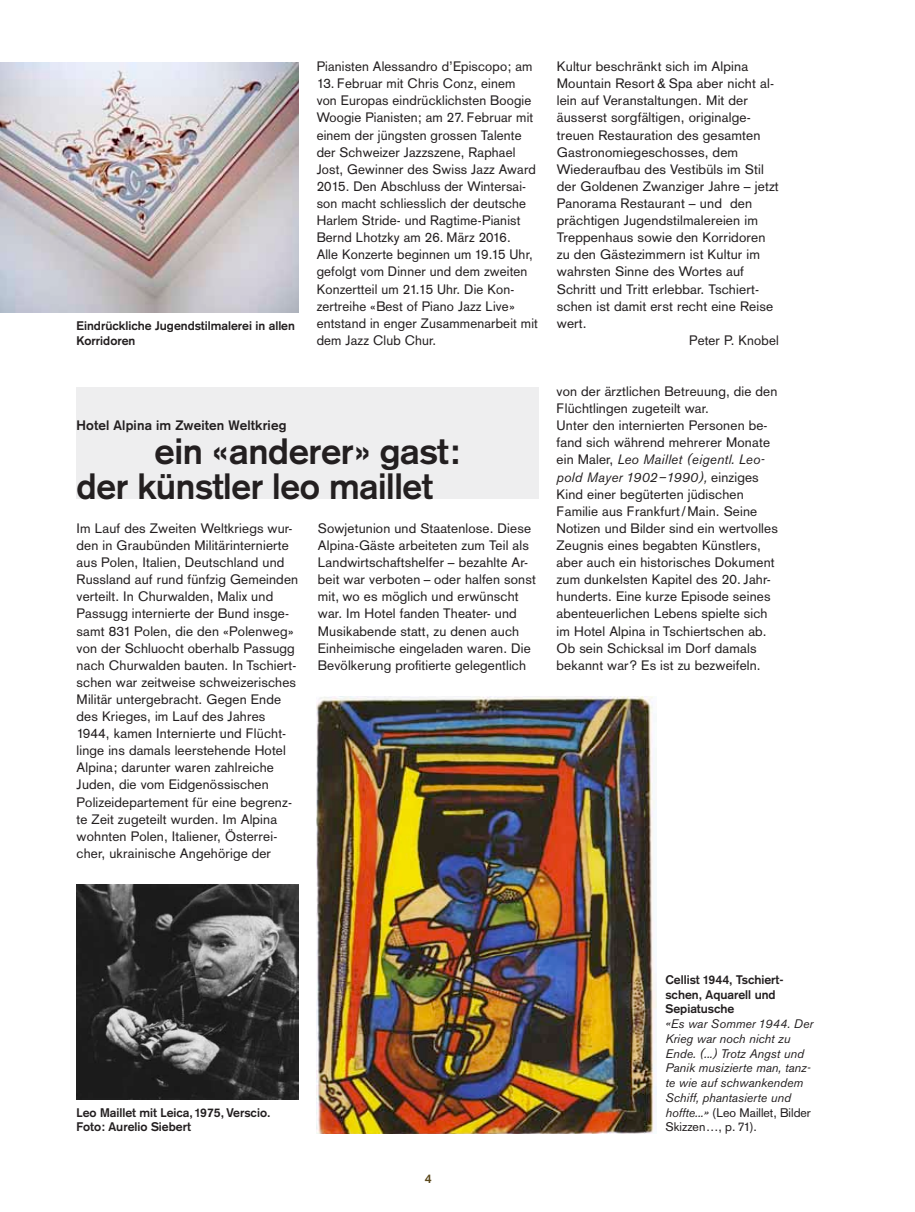
<style>
.page{position:relative;width:915px;height:1212px;background:#fff}
.page>*{position:absolute;margin:0;border:0;box-sizing:border-box;transform-origin:0 0}
.t1{font:700 36px/34.2px "Akzidenz Grotesk";letter-spacing:-.01em;color:#231f20}
.t2{font:13.5px/17.1px "Akzidenz Grotesk";letter-spacing:.01em;color:#231f20}
.t3{font:italic 13.5px/17.1px "Akzidenz Grotesk BE";letter-spacing:.01em;color:#231f20}
.t4{font:700 13.5px "Akzidenz Grotesk";letter-spacing:.01em;color:#231f20}
.t5{font:700 12.3px/14.7px "Akzidenz Grotesk";color:#231f20}
.t6{font:italic 12.3px/14.7px "Akzidenz Grotesk BE";color:#231f20}
.t7{font:12.3px/14.7px "Akzidenz Grotesk";color:#231f20}
.t8{font:700 12.3px "Akzidenz Grotesk";color:#5b481b}
.s1{font-family:"Akzidenz Grotesk";font-style:normal}
.s2{font-family:"Akzidenz Grotesk BE";font-style:italic}
</style>
<div class="page">
<div style="left:77px;top:387px;width:461px;height:112px;background:#eeeeef"></div>
<img style="left:0;top:62px;width:298px;height:250px">
<img style="left:77px;top:884px;width:221px;height:215px">
<img style="left:316px;top:697px;width:340px;height:436px">
<p class="t5" style="left:77px;top:318px;width:220px">Eindrückliche Jugendstilmalerei in allen<br>Korridoren</p>
<p class="t2" style="left:316px;top:58px;width:217px">Pianisten Alessandro d’Episcopo; am</p>
<p class="t2" style="left:316px;top:75px;width:223px">13. Februar mit Chris Conz, einem von Europas eindrücklichsten Boogie Woogie Pianisten; am 27. Februar mit einem der jüngsten grossen Talente der Schweizer Jazzszene, Raphael Jost, Gewinner des Swiss Jazz Award 2015. Den Abschluss der Wintersai&shy;son macht schliesslich der deutsche Harlem Stride- und Ragtime-Pianist Bernd Lhotzky am 26. März 2016.<br>Alle Konzerte beginnen um 19.15 Uhr, gefolgt vom Dinner und dem zweiten Konzertteil um 21.15 Uhr. Die Kon&shy;zertreihe «Best of Piano Jazz Live» entstand in enger Zusammenarbeit mit dem Jazz Club Chur.</p>
<p class="t4" style="left:77px;top:417px;width:211px">Hotel Alpina im Zweiten Weltkrieg</p>
<h1 class="t1" style="left:77px;top:434px;width:385px;text-indent:78px">ein «anderer» gast: der künstler leo maillet</h1>
<p class="t2" style="left:77px;top:520px;width:223px">Im Lauf des Zweiten Weltkriegs wur&shy;den in Graubünden Militärinternierte aus Polen, Italien, Deutschland und Russland auf rund fünfzig Gemeinden verteilt. In Churwalden, Malix und Passugg internierte der Bund insge&shy;samt 831 Polen, die den «Polenweg» von der Schluocht oberhalb Passugg nach Churwalden bauten. In Tschiert&shy;schen war zeitweise schweizerisches Militär untergebracht. Gegen Ende des Krieges, im Lauf des Jahres 1944, kamen Internierte und Flücht&shy;linge ins damals leerstehende Hotel Alpina; darunter waren zahlreiche Juden, die vom Eidgenössischen Polizeidepartement für eine begrenz&shy;te Zeit zugeteilt wurden. Im Alpina wohnten Polen, Italiener, Österrei&shy;cher, ukrainische Angehörige der</p>
<p class="t2" style="left:318px;top:520px;width:219px">Sowjetunion und Staatenlose. Diese Alpina-Gäste arbeiteten zum Teil als Landwirtschaftshelfer – bezahlte Ar&shy;beit war verboten – oder halfen sonst mit, wo es möglich und erwünscht war. Im Hotel fanden Theater- und Musikabende statt, zu denen auch Einheimische eingeladen waren. Die Bevölkerung profitierte gelegentlich</p>
<p class="t2" style="left:556px;top:58px;width:193px">Kultur beschränkt sich im Alpina</p>
<p class="t2" style="left:556px;top:75px;width:219px">Mountain Resort &amp; Spa aber nicht al-</p>
<p class="t2" style="left:556px;top:92px;width:193px">lein auf Veranstaltungen. Mit der</p>
<p class="t2" style="left:556px;top:109px;width:195px">äusserst sorgfältigen, originalge-</p>
<p class="t2" style="left:556px;top:126px;width:205px">treuen Restauration des gesamten</p>
<p class="t2" style="left:556px;top:143px;width:183px">Gastronomiegeschosses, dem</p>
<p class="t2" style="left:556px;top:160px;width:208px">Wiederaufbau des Vestibüls im Stil</p>
<p class="t2" style="left:556px;top:178px;width:223px">der Goldenen Zwanziger Jahre – jetzt</p>
<p class="t2" style="left:556px;top:195px;width:197px">Panorama Restaurant – und den</p>
<p class="t2" style="left:556px;top:212px;width:203px">prächtigen Jugendstilmalereien im</p>
<p class="t2" style="left:556px;top:229px;width:210px">Treppenhaus sowie den Korridoren</p>
<p class="t2" style="left:556px;top:246px;width:205px">zu den Gästezimmern ist Kultur im</p>
<p class="t2" style="left:556px;top:263px;width:189px">wahrsten Sinne des Wortes auf</p>
<p class="t2" style="left:556px;top:280px;width:204px">Schritt und Tritt erlebbar. Tschiert-</p>
<p class="t2" style="left:556px;top:297px;width:218px">schen ist damit erst recht eine Reise</p>
<p class="t2" style="left:556px;top:314px;width:31px">wert.</p>
<p class="t2" style="left:689px;top:331px;width:91px">Peter P. Knobel</p>
<p class="t2" style="left:556px;top:383px;width:222px">von der ärztlichen Betreuung, die den Flüchtlingen zugeteilt war.<br>Unter den internierten Personen be&shy;fand sich während mehrerer Monate</p>
<p class="t3" style="left:556px;top:451px;width:210px"><span class="s1">ein Maler,</span> Leo Maillet (eigentl. Leo&shy;pold Mayer 1902–1990), <span class="s1">einziges</span></p>
<p class="t2" style="left:556px;top:485px;width:223px">Kind einer begüterten jüdischen Familie aus Frankfurt/Main. Seine Notizen und Bilder sind ein wertvolles Zeugnis eines begabten Künstlers, aber auch ein historisches Dokument zum dunkelsten Kapitel des 20. Jahr&shy;hunderts. Eine kurze Episode seines abenteuerlichen Lebens spielte sich im Hotel Alpina in Tschiertschen ab.<br>Ob sein Schicksal im Dorf damals bekannt war? Es ist zu bezweifeln.</p>
<p class="t5" style="left:77px;top:1105px;width:195px">Leo Maillet mit Leica, 1975, Verscio.<br>Foto: Aurelio Siebert</p>
<p class="t8" style="left:425px;top:1171px;width:8px">4</p>
<p class="t5" style="left:665px;top:972px;width:120px">Cellist 1944, Tschiert&shy;schen, Aquarell und<br>Sepiatusche</p>
<p class="t6" style="left:665px;top:1016px;width:149px">«Es war Sommer 1944. Der<br>Krieg war noch nicht zu<br>Ende. (...) Trotz Angst und<br>Panik musizierte man, tanz&shy;te wie auf schwankendem<br>Schiff, phantasierte und</p>
<p class="t7" style="left:665px;top:1105px;width:147px"><span class="s2">hoffte...»</span> (Leo Maillet, Bilder<br>Skizzen…, p. 71).</p>
</div>
